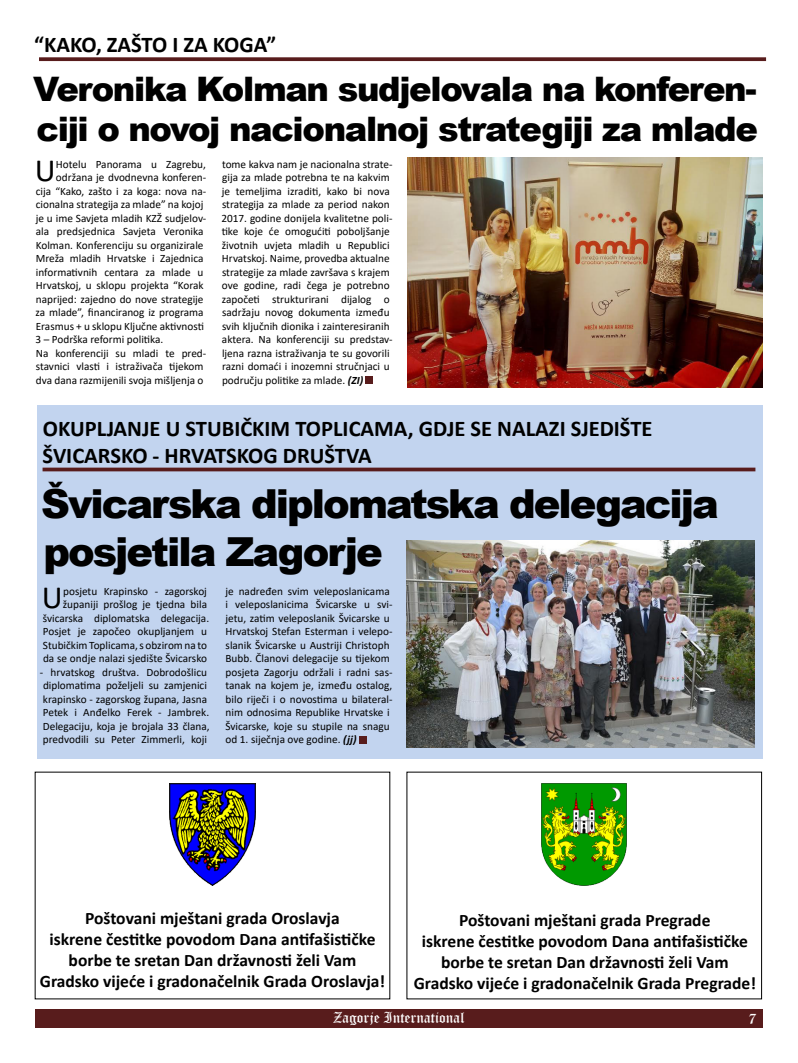
<style>
.page{position:relative;width:798px;height:1063px;background:#fff}
.page>*{position:absolute;margin:0;border:0;box-sizing:border-box;transform-origin:0 0}
.t1{font:900 40px/48px "Arial";letter-spacing:-.05em;color:#000}
.t2{font:900 33.75px/40.5px "Arial";letter-spacing:-.04em;color:#000}
.t3{font:32.5px "Calibri";color:#000}
.t4{font:700 22.5px/27px "Calibri";color:#000}
.t5{font:700 17.5px/21px "Calibri";color:#000;text-align:center}
.t6{font:15px "Old English Text";color:#fff}
.t7{font:11.25px/13.5px "Calibri";color:#000}
.s1{font-weight:700;font-style:italic}
</style>
<div class="page">
<div style="left:35px;top:1009px;width:727px;height:19px;background:#581c1c"></div>
<div style="left:37px;top:405px;width:725px;height:353px;background:#c2d4ef"></div>
<img style="left:169px;top:783px;width:86px;height:103px">
<img style="left:541px;top:783px;width:85px;height:103px">
<svg style="left:39px;top:57px;width:726px;height:4px;background:#642d2d"></svg>
<hr style="left:43px;top:468px;width:712px;height:3px;background:#581c1c">
<div style="left:359px;top:736px;width:7px;height:7px;background:#581c1c"></div>
<img style="left:407px;top:158px;width:355px;height:230px">
<div style="left:365px;top:377px;width:8px;height:7px;background:#581c1c"></div>
<img style="left:407px;top:540px;width:347px;height:208px">
<h3 class="t4" style="left:34px;top:31px;width:243px">“KAKO, ZAŠTO I ZA KOGA”</h3>
<h2 class="t2" style="left:33px;top:67px;width:726px">Veronika Kolman sudjelovala na konferen&shy;ciji o novoj nacionalnoj strategiji za mlade</h2>
<h3 class="t3" style="left:35px;top:148px;width:22px">U</h3>
<p class="t7" style="left:56px;top:157px;width:151px">Hotelu Panorama u Zagrebu,</p>
<p class="t7" style="left:56px;top:171px;width:152px">održana je dvodnevna konferen-</p>
<p class="t7" style="left:36px;top:184px;width:172px">cija “Kako, zašto i za koga: nova na-</p>
<p class="t7" style="left:36px;top:198px;width:169px">cionalna strategija za mlade” na kojoj</p>
<p class="t7" style="left:36px;top:211px;width:172px">je u ime Savjeta mladih KZŽ sudjelov-</p>
<p class="t7" style="left:36px;top:225px;width:169px">ala predsjednica Savjeta Veronika</p>
<p class="t7" style="left:36px;top:238px;width:169px">Kolman. Konferenciju su organizirale</p>
<p class="t7" style="left:36px;top:252px;width:169px">Mreža mladih Hrvatske i Zajednica</p>
<p class="t7" style="left:36px;top:265px;width:169px">informativnih centara za mlade u</p>
<p class="t7" style="left:36px;top:279px;width:169px">Hrvatskoj, u sklopu projekta “Korak</p>
<p class="t7" style="left:36px;top:292px;width:169px">naprijed: zajedno do nove strategije</p>
<p class="t7" style="left:36px;top:306px;width:169px">za mlade”, financiranog iz programa</p>
<p class="t7" style="left:36px;top:319px;width:169px">Erasmus + u sklopu Ključne aktivnosti</p>
<p class="t7" style="left:36px;top:333px;width:129px">3 – Podrška reformi politika.</p>
<p class="t7" style="left:36px;top:346px;width:172px">Na konferenciji su mladi te pred-</p>
<p class="t7" style="left:36px;top:360px;width:169px">stavnici vlasti i istraživača tijekom</p>
<p class="t7" style="left:36px;top:373px;width:169px">dva dana razmijenili svoja mišljenja o</p>
<p class="t7" style="left:221px;top:157px;width:172px">tome kakva nam je nacionalna strate&shy;gija za mlade potrebna te na kakvim je temeljima izraditi, kako bi nova strategija za mlade za period nakon 2017. godine donijela kvalitetne poli&shy;tike koje će omogućiti poboljšanje životnih uvjeta mladih u Republici Hrvatskoj. Naime, provedba aktualne strategije za mlade završava s krajem ove godine, radi čega je potrebno započeti strukturirani dijalog o sadržaju novog dokumenta između svih ključnih dionika i zainteresiranih aktera. Na konferenciji su predstav&shy;ljena razna istraživanja te su govorili razni domaći i inozemni stručnjaci u području politike za mlade. <span class="s1">(ZI)</span></p>
<h3 class="t4" style="left:43px;top:414px;width:611px">OKUPLJANJE U STUBIČKIM TOPLICAMA, GDJE SE NALAZI SJEDIŠTE<br>ŠVICARSKO - HRVATSKOG DRUŠTVA</h3>
<h1 class="t1" style="left:41px;top:479px;width:679px">Švicarska diplomatska delegacija posjetila Zagorje</h1>
<h3 class="t3" style="left:42px;top:575px;width:22px">U</h3>
<p class="t7" style="left:43px;top:584px;width:168px;text-align:right">posjetu Krapinsko - zagorskoj županiji prošlog je tjedna bila švicarska diplomatska delegacija.<br>Posjet je započeo okupljanjem u Stubičkim Toplicama, s obzirom na to da se ondje nalazi sjedište Švicarsko</p>
<p class="t7" style="left:40px;top:665px;width:171px">- hrvatskog društva. Dobrodošlicu diplomatima poželjeli su zamjenici krapinsko - zagorskog župana, Jasna Petek i Anđelko Ferek - Jambrek.<br>Delegaciju, koja je brojala 33 člana, predvodili su Peter Zimmerli, koji</p>
<p class="t7" style="left:225px;top:584px;width:169px">je nadređen svim veleposlanicama i veleposlanicima Švicarske u svi&shy;jetu, zatim veleposlanik Švicarske u Hrvatskoj Stefan Esterman i velepo&shy;slanik Švicarske u Austriji Christoph Bubb. Članovi delegacije su tijekom posjeta Zagorju održali i radni sas&shy;tanak na kojem je, između ostalog, bilo riječi i o novostima u bilateral&shy;nim odnosima Republike Hrvatske i Švicarske, koje su stupile na snagu od 1. siječnja ove godine. <span class="s1">(jj)</span></p>
<h3 class="t5" style="left:40px;top:907px;width:347px">Poštovani mještani grada Oroslavja<br>iskrene čestitke povodom Dana antifašističke borbe te sretan Dan državnosti želi Vam Gradsko vijeće i gradonačelnik Grada Oroslavja!</h3>
<h3 class="t5" style="left:413px;top:909px;width:343px">Poštovani mještani grada Pregrade<br>iskrene čestitke povodom Dana antifašističke borbe te sretan Dan državnosti želi Vam Gradsko vijeće i gradonačelnik Grada Pregrade!</h3>
<h3 class="t6" style="left:333px;top:1008px;width:133px">Zagorje International</h3>
<h3 class="t6" style="left:748px;top:1009px;width:9px">7</h3>
</div>
